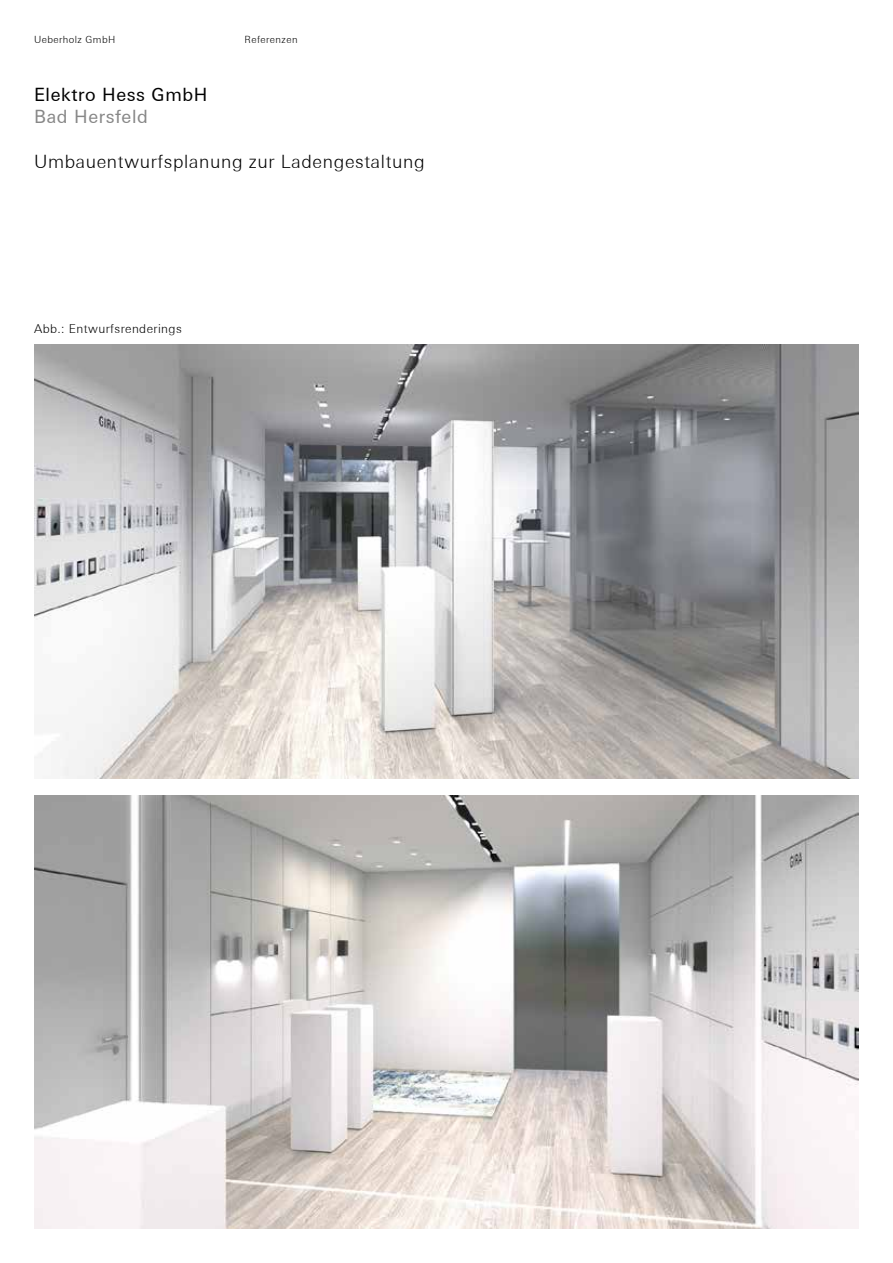
<style>
.page{position:relative;width:893px;height:1263px;background:#fff}
.page>*{position:absolute;margin:0;border:0;box-sizing:border-box;transform-origin:0 0}
.t1{font:300 18px "Linotype Univers Basic";letter-spacing:.035em;color:#000}
.t2{font:18px "Linotype Univers Basic";letter-spacing:.035em;color:#000}
.t3{font:18px "Linotype Univers Basic";letter-spacing:.035em;color:#878787}
.t4{font:300 12px "Linotype Univers Basic";letter-spacing:.035em;color:#000}
.t5{font:300 9.75px "Linotype Univers Basic";letter-spacing:.045em;color:#000}
</style>
<div class="page">
<img style="left:34px;top:795px;width:825px;height:434px">
<img style="left:34px;top:344px;width:825px;height:434px">
<p class="t5" style="left:34px;top:34px;width:83px">Ueberholz GmbH</p>
<p class="t5" style="left:244px;top:34px;width:55px">Referenzen</p>
<p class="t2" style="left:34px;top:84px;width:175px">Elektro Hess GmbH</p>
<p class="t3" style="left:34px;top:106px;width:115px">Bad Hersfeld</p>
<p class="t1" style="left:34px;top:151px;width:392px">Umbauentwurfsplanung zur Ladengestaltung</p>
<p class="t4" style="left:34px;top:322px;width:149px">Abb.: Entwurfsrenderings</p>
</div>
